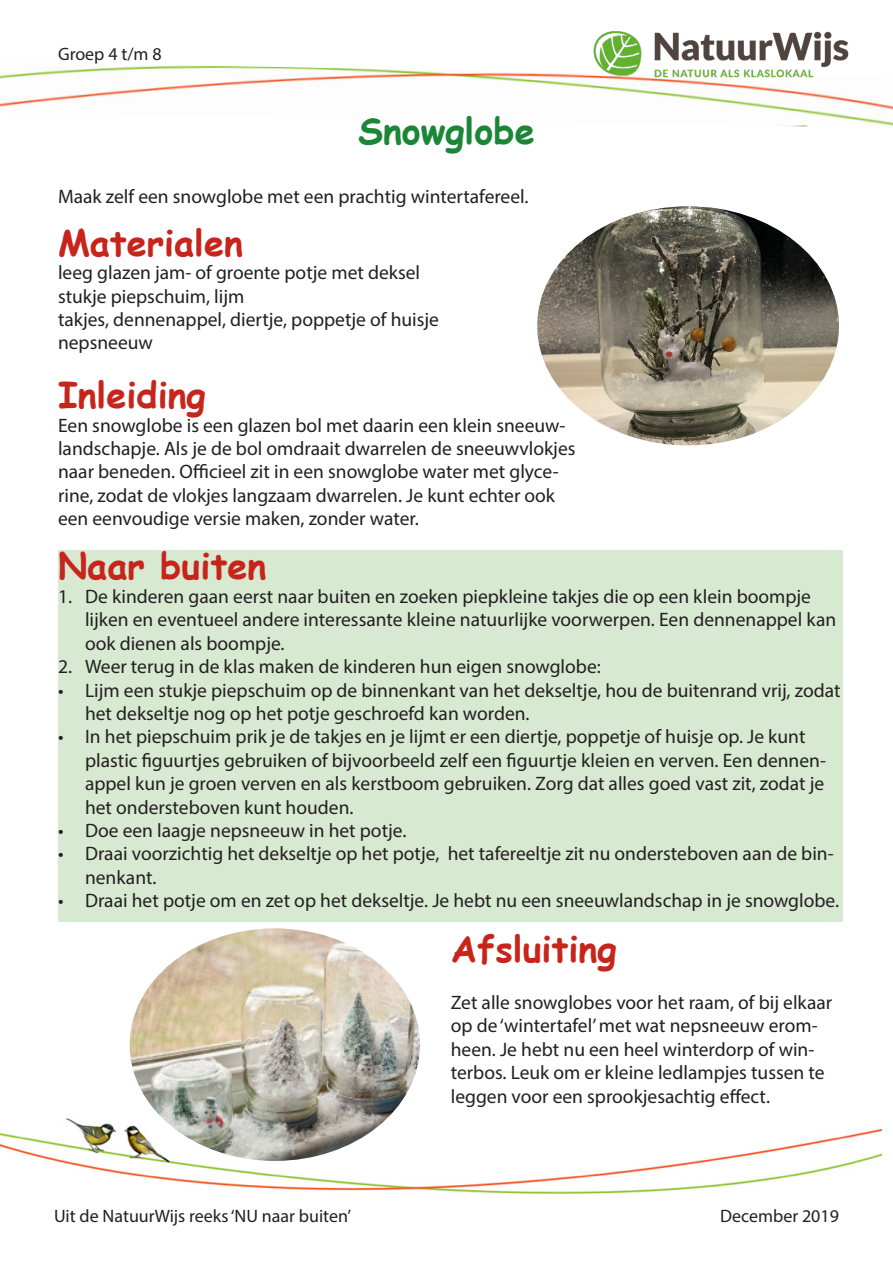
<style>
.page{position:relative;width:893px;height:1263px;background:#fff}
.page>*{position:absolute;margin:0;border:0;box-sizing:border-box;transform-origin:0 0}
.t1{font:700 36px "Comic Sans MS";color:#c7251b}
.t2{font:700 36px "Comic Sans MS";color:#1a8636}
.t3{font:19.5px/23.4px "Myriad Pro";color:#231f20}
.t4{font:18px "Myriad Pro";color:#231f20}
</style>
<div class="page">
<img style="left:0;top:65px;width:893px;height:62px">
<img style="left:0;top:1118px;width:881px;height:76px">
<div style="left:58px;top:551px;width:785px;height:371px;background:#d8e9d2"></div>
<img style="left:586px;top:31px;width:269px;height:53px">
<img style="left:537px;top:206px;width:302px;height:239px">
<img style="left:130px;top:928px;width:290px;height:233px">
<p class="t4" style="left:58px;top:42px;width:105px">Groep 4 t/m 8</p>
<p class="t2" style="left:358px;top:105px;width:178px">Snowglobe</p>
<p class="t3" style="left:58px;top:185px;width:472px">Maak zelf een snowglobe met een prachtig wintertafereel.</p>
<p class="t1" style="left:58px;top:216px;width:187px">Materialen</p>
<p class="t3" style="left:58px;top:261px;width:364px">leeg glazen jam- of groente potje met deksel</p>
<p class="t3" style="left:58px;top:284px;width:188px">stukje piepschuim, lijm</p>
<p class="t3" style="left:58px;top:307px;width:382px">takjes, dennenappel, diertje, poppetje of huisje</p>
<p class="t3" style="left:58px;top:331px;width:96px">nepsneeuw</p>
<p class="t1" style="left:58px;top:368px;width:149px">Inleiding</p>
<p class="t3" style="left:58px;top:413px;width:519px">Een snowglobe is een glazen bol met daarin een klein sneeuw&shy;landschapje. Als je de bol omdraait dwarrelen de sneeuwvlokjes naar beneden. Officieel zit in een snowglobe water met glyce&shy;rine, zodat de vlokjes langzaam dwarrelen. Je kunt echter ook een eenvoudige versie maken, zonder water.</p>
<p class="t1" style="left:58px;top:540px;width:210px">Naar buiten</p>
<p class="t3" style="left:85px;top:584px;width:753px;text-indent:-27px">1. De kinderen gaan eerst naar buiten en zoeken piepkleine takjes die op een klein boompje lijken en eventueel andere interessante kleine natuurlijke voorwerpen. Een dennenappel kan ook dienen als boompje.</p>
<p class="t3" style="left:58px;top:654px;width:544px">2. Weer terug in de klas maken de kinderen hun eigen snowglobe:</p>
<p class="t3" style="left:85px;top:678px;width:757px;text-indent:-27px">• Lijm een stukje piepschuim op de binnenkant van het dekseltje, hou de buitenrand vrij, zodat het dekseltje nog op het potje geschroefd kan worden.</p>
<p class="t3" style="left:85px;top:725px;width:742px;text-indent:-27px">• In het piepschuim prik je de takjes en je lijmt er een diertje, poppetje of huisje op. Je kunt plastic figuurtjes gebruiken of bijvoorbeeld zelf een figuurtje kleien en verven. Een dennen&shy;appel kun je groen verven en als kerstboom gebruiken. Zorg dat alles goed vast zit, zodat je het ondersteboven kunt houden.</p>
<p class="t3" style="left:58px;top:818px;width:350px">• Doe een laagje nepsneeuw in het potje.</p>
<p class="t3" style="left:85px;top:842px;width:750px;text-indent:-27px">• Draai voorzichtig het dekseltje op het potje, het tafereeltje zit nu ondersteboven aan de bin&shy;nenkant.</p>
<p class="t3" style="left:58px;top:888px;width:783px">• Draai het potje om en zet op het dekseltje. Je hebt nu een sneeuwlandschap in je snowglobe.</p>
<p class="t1" style="left:451px;top:922px;width:167px">Afsluiting</p>
<p class="t3" style="left:451px;top:990px;width:383px">Zet alle snowglobes voor het raam, of bij elkaar op de ‘wintertafel’ met wat nepsneeuw erom&shy;heen. Je hebt nu een heel winterdorp of win&shy;terbos. Leuk om er kleine ledlampjes tussen te leggen voor een sprookjesachtig effect.</p>
<p class="t4" style="left:54px;top:1205px;width:299px">Uit de NatuurWijs reeks ‘NU naar buiten’</p>
<p class="t4" style="left:720px;top:1205px;width:120px">December 2019</p>
</div>
